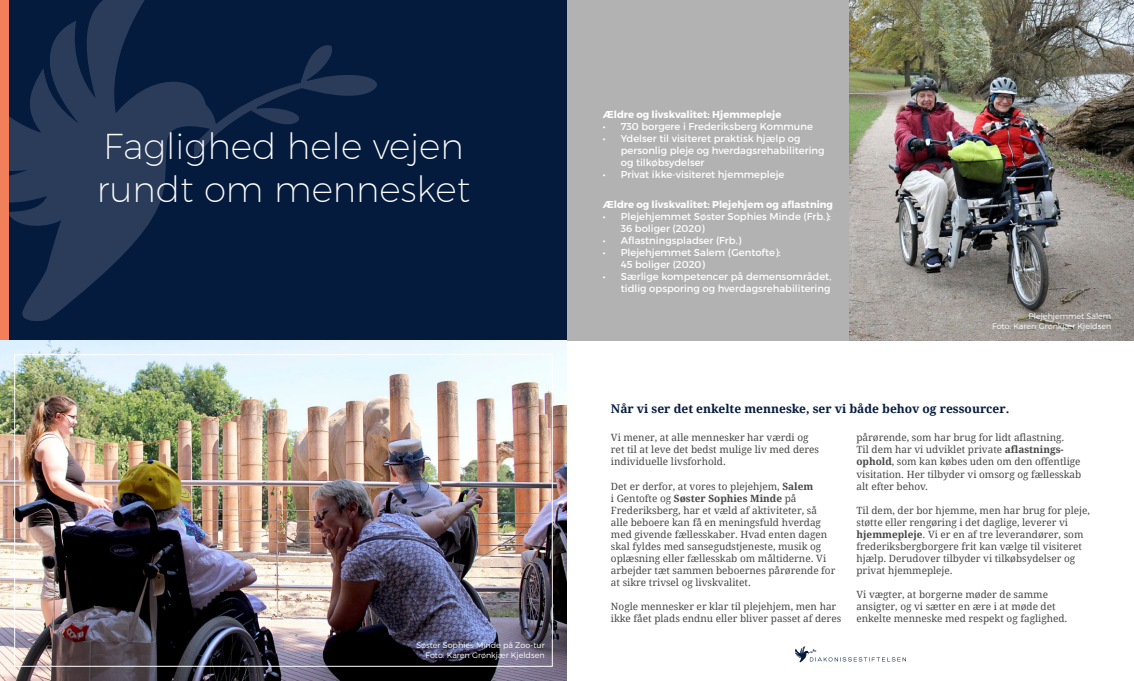
<style>
.page{position:relative;width:1134px;height:681px;background:#fff}
.page>*{position:absolute;margin:0;border:0;box-sizing:border-box;transform-origin:0 0}
.t1{font:200 36px/43.2px "Montserrat";color:#fff}
.t2{font:700 12px "Droid Serif";color:#051b3e}
.t3{font:10px/12px "Droid Serif";color:#474746}
.t4{font:10px/12px "Montserrat";color:#fff}
.t5{font:700 10px "Montserrat";color:#fff}
.t6{font:300 8px/9.6px "Montserrat";color:#fff;text-align:right}
.s1{font-weight:700}
</style>
<div class="page">
<div style="left:567px;top:0;width:567px;height:340px;background:#b3b2b2"></div>
<div style="left:0;top:0;width:567px;height:340px;background:#051b3e"></div>
<svg style="left:795px;top:646px;width:111px;height:16px"></svg>
<svg style="left:58px;top:0;width:87px;height:35px"></svg>
<svg style="left:9px;top:35px;width:368px;height:286px"></svg>
<img style="left:850px;top:0;width:284px;height:340px">
<div style="left:0;top:0;width:9px;height:340px;background:#f07f5a"></div>
<img style="left:0;top:340px;width:567px;height:340px">
<div style="left:14px;top:354px;width:539px;height:312px;border:1px solid #fff"></div>
<h1 class="t1" style="left:97px;top:124px;width:375px">Faglighed hele vejen rundt om mennesket</h1>
<p class="t6" style="left:416px;top:640px;width:130px">Søster Sophies Minde på Zoo-tur<br>Foto: Karen Grønkjær Kjeldsen</p>
<p class="t5" style="left:603px;top:108px;width:180px">Ældre og livskvalitet: Hjemmepleje</p>
<p class="t4" style="left:603px;top:120px;width:212px">• 730 borgere i Frederiksberg Kommune</p>
<p class="t4" style="left:621px;top:132px;width:205px;text-indent:-18px">• Ydelser til visiteret praktisk hjælp og personlig pleje og hverdagsrehabilitering og tilkøbsydelser</p>
<p class="t4" style="left:603px;top:168px;width:183px">• Privat ikke-visiteret hjemmepleje</p>
<p class="t5" style="left:603px;top:198px;width:232px">Ældre og livskvalitet: Plejehjem og aflastning</p>
<p class="t4" style="left:621px;top:210px;width:212px;text-indent:-18px">• Plejehjemmet Søster Sophies Minde (Frb.):<br>36 boliger (2020)</p>
<p class="t4" style="left:603px;top:234px;width:140px">• Aflastningspladser (Frb.)</p>
<p class="t4" style="left:621px;top:246px;width:161px;text-indent:-18px">• Plejehjemmet Salem (Gentofte):<br>45 boliger (2020)</p>
<p class="t4" style="left:603px;top:270px;width:230px;text-align:right">• Særlige kompetencer på demensområdet, tidlig opsporing og hverdagsrehabilitering</p>
<p class="t6" style="left:992px;top:311px;width:121px">Plejehjemmet Salem<br>Foto: Karen Grønkjær Kjeldsen</p>
<p class="t2" style="left:611px;top:401px;width:400px">Når vi ser det enkelte menneske, ser vi både behov og ressourcer.</p>
<p class="t3" style="left:611px;top:432px;width:210px">Vi mener, at alle mennesker har værdi og ret til at leve det bedst mulige liv med deres individuelle livsforhold.</p>
<p class="t3" style="left:611px;top:480px;width:226px">Det er derfor, at vores to plejehjem, <span class="s1">Salem<br></span>i Gentofte og <span class="s1">Søster Sophies Minde</span> på Frederiksberg, har et væld af aktiviteter, så alle beboere kan få en meningsfuld hverdag med givende fællesskaber. Hvad enten dagen skal fyldes med sansegudstjeneste, musik og oplæsning eller fællesskab om måltiderne. Vi arbejder tæt sammen beboernes pårørende for at sikre trivsel og livskvalitet.</p>
<p class="t3" style="left:611px;top:600px;width:232px">Nogle mennesker er klar til plejehjem, men har ikke fået plads endnu eller bliver passet af deres</p>
<p class="t3" style="left:856px;top:432px;width:226px">pårørende, som har brug for lidt aflastning.<br>Til dem har vi udviklet private <span class="s1">aflastnings&shy;ophold</span>, som kan købes uden om den offentlige visitation. Her tilbyder vi omsorg og fællesskab alt efter behov.</p>
<p class="t3" style="left:856px;top:504px;width:235px">Til dem, der bor hjemme, men har brug for pleje, støtte eller rengøring i det daglige, leverer vi <span class="s1">hjemmepleje</span>. Vi er en af tre leverandører, som frederiksbergborgere frit kan vælge til visiteret hjælp. Derudover tilbyder vi tilkøbsydelser og privat hjemmepleje.</p>
<p class="t3" style="left:856px;top:588px;width:212px">Vi vægter, at borgerne møder de samme ansigter, og vi sætter en ære i at møde det enkelte menneske med respekt og faglighed.</p>
</div>
